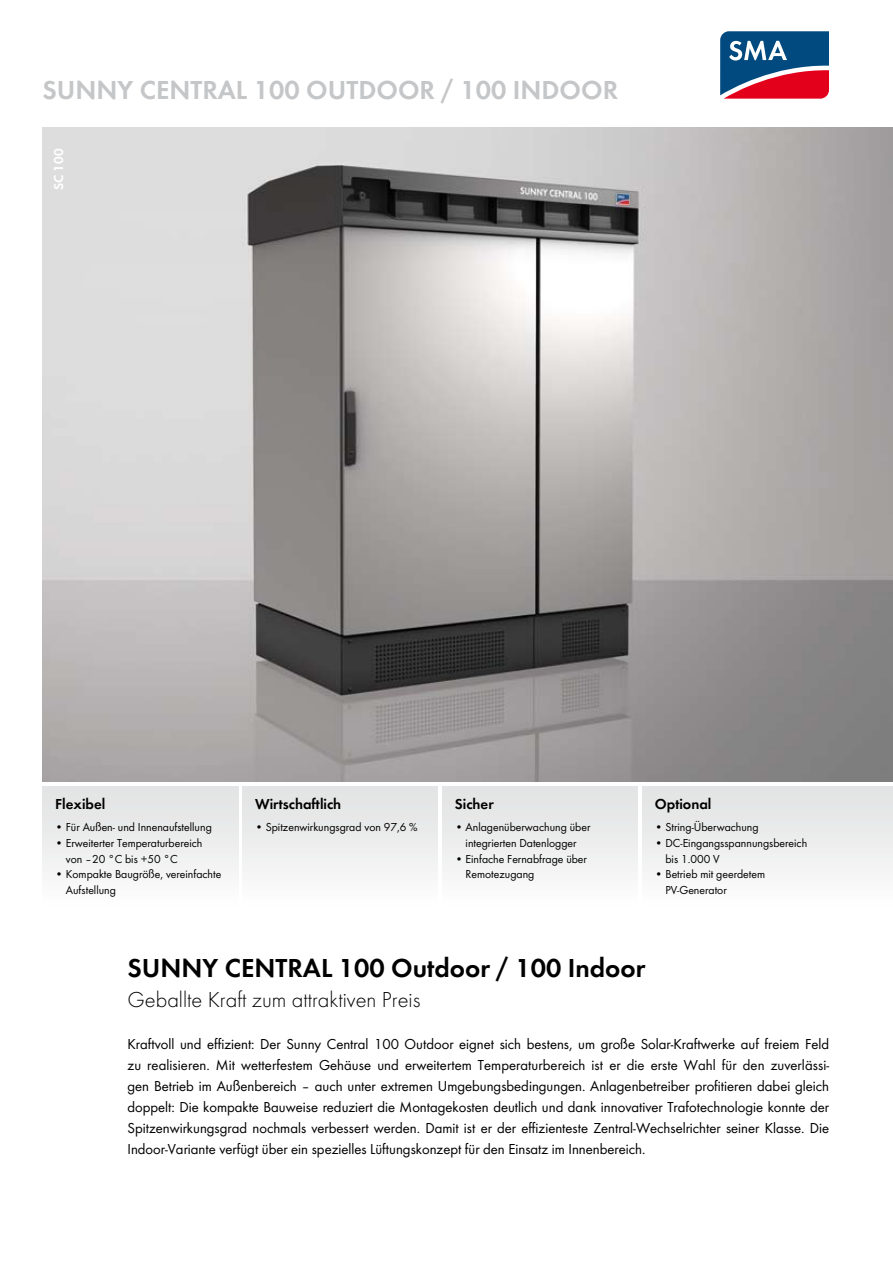
<style>
.page{position:relative;width:893px;height:1263px;background:#fff}
.page>*{position:absolute;margin:0;border:0;box-sizing:border-box;transform-origin:0 0}
.t1{font:600 27px "SMA Futura Global";color:#000}
.t2{font:600 27px "SMA Futura Global";color:#c5c6c8}
.t3{font:22.5px "SMA Futura Global Light";color:#000}
.t4{font:15px/21px "SMA Futura Global";color:#000;text-align:justify}
.t5{font:600 15px "SMA Futura Global";color:#000}
.t6{font:600 13.5px "SMA Futura Global";color:#fff}
.t7{font:12px/15.8px "SMA Futura Global";color:#000}
</style>
<div class="page">
<svg style="left:720px;top:31px;width:109px;height:68px"></svg>
<img style="left:43px;top:128px;width:850px;height:654px">
<div style="left:43px;top:787px;width:195px;height:119px;background:linear-gradient(to bottom,#e0e1e2,#fdfdfd)"></div>
<div style="left:242px;top:787px;width:196px;height:119px;background:linear-gradient(to bottom,#e0e1e2,#fdfdfd)"></div>
<div style="left:442px;top:787px;width:196px;height:119px;background:linear-gradient(to bottom,#e0e1e2,#fdfdfd)"></div>
<div style="left:642px;top:787px;width:251px;height:119px;background:linear-gradient(to bottom,#e0e1e2,#fdfdfd)"></div>
<h1 class="t2" style="left:43px;top:74px;width:34px">SUNNY</h1>
<h1 class="t2" style="left:140px;top:74px;width:33px">CENTRAL</h1>
<h1 class="t2" style="left:254px;top:74px;width:366px">100 outdoor / 100 Indoor</h1>
<p class="t6" style="left:51px;top:190px;width:43px;rotate:-90deg">SC 100</p>
<p class="t5" style="left:55px;top:795px;width:52px">Flexibel</p>
<p class="t7" style="left:55px;top:819px;width:158px">• Für Außen- und Innenaufstellung</p>
<p class="t7" style="left:66px;top:835px;width:138px;text-indent:-11px">• Erweiterter Temperaturbereich von –20 °C bis +50 °C</p>
<p class="t7" style="left:66px;top:866px;width:157px;text-indent:-11px">• Kompakte Baugröße, vereinfachte<br>Aufstellung</p>
<p class="t5" style="left:255px;top:795px;width:88px">Wirtschaftlich</p>
<p class="t7" style="left:255px;top:819px;width:164px">• Spitzenwirkungsgrad von 97,6 %</p>
<p class="t5" style="left:455px;top:795px;width:40px">Sicher</p>
<p class="t7" style="left:455px;top:819px;width:137px;text-align:center">• Anlagenüberwachung über integrierten Datenlogger</p>
<p class="t7" style="left:466px;top:850px;width:123px;text-indent:-11px">• Einfache Fernabfrage über<br>Remotezugang</p>
<p class="t5" style="left:655px;top:795px;width:58px">Optional</p>
<p class="t7" style="left:655px;top:819px;width:105px">• String-Überwachung</p>
<p class="t7" style="left:665px;top:835px;width:143px;text-indent:-11px">• DC-Eingangsspannungsbereich bis 1.000 V</p>
<p class="t7" style="left:665px;top:866px;width:101px;text-indent:-11px">• Betrieb mit geerdetem<br>PV-Generator</p>
<h1 class="t1" style="left:128px;top:952px;width:519px">Sunny Central 100 Outdoor / 100 Indoor</h1>
<h2 class="t3" style="left:128px;top:986px;width:294px">Geballte Kraft zum attraktiven Preis</h2>
<p class="t4" style="left:127px;top:1033px;width:703px">Kraftvoll und effizient: Der Sunny Central 100 Outdoor eignet sich bestens, um große Solar-Kraftwerke auf freiem Feld zu realisieren. Mit wetterfestem Gehäuse und erweitertem Temperaturbereich ist er die erste Wahl für den zuverlässi&shy;gen Betrieb im Außenbereich – auch unter extremen Umgebungsbedingungen. Anlagenbetreiber profitieren dabei gleich doppelt: Die kompakte Bauweise reduziert die Montagekosten deutlich und dank innovativer Trafotechnologie konnte der Spitzenwirkungsgrad nochmals verbessert werden. Damit ist er der effizienteste Zentral-Wechselrichter seiner Klasse. Die Indoor-Variante verfügt über ein spezielles Lüftungskonzept für den Einsatz im Innenbereich.</p>
</div>
